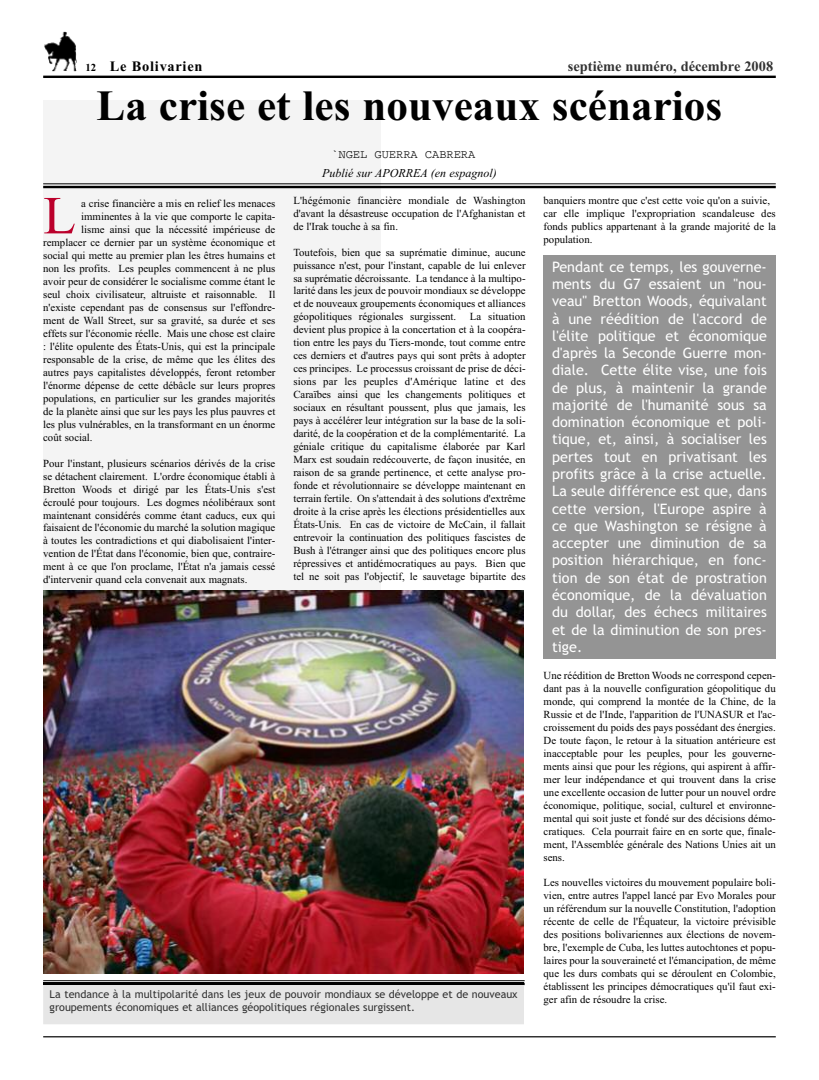
<style>
.page{position:relative;width:819px;height:1080px;background:#fff}
.page>*{position:absolute;margin:0;border:0;box-sizing:border-box;transform-origin:0 0}
.t1{font:53.5px "Times New Roman";color:#bb002b}
.t2{font:700 43.2px "Times New Roman";color:#000}
.t3{font:14.4px/17.3px "Trebuchet MS";color:#fff;text-align:justify}
.t4{font:700 14.4px "Times New Roman";color:#333}
.t5{font:700 14.4px "Times New Roman";letter-spacing:.05em;color:#000}
.t6{font:italic 12px "Times New Roman";color:#000}
.t7{font:12px "Courier";color:#000}
.t8{font:10.8px/13px "Times New Roman";color:#000;text-align:justify}
.t9{font:10.8px/13px "Trebuchet MS";color:#333}
.s1{font-size:10.8px}
</style>
<div class="page">
<div style="left:543px;top:255px;width:233px;height:404px;background:#949494"></div>
<div style="left:43px;top:100px;width:337px;height:840px;background:#f4f4f4"></div>
<hr style="left:43px;top:1036px;width:733px;height:1px;background:#000">
<img style="left:44px;top:31px;width:33px;height:41px">
<hr style="left:43px;top:76px;width:733px;height:2px;background:#000">
<hr style="left:43px;top:980px;width:482px;height:1px;background:#000">
<hr style="left:43px;top:983px;width:482px;height:2px;background:#000">
<hr style="left:43px;top:183px;width:733px;height:1px;background:#000">
<hr style="left:43px;top:186px;width:733px;height:2px;background:#000">
<img style="left:43px;top:591px;width:480px;height:382px">
<div style="left:43px;top:985px;width:481px;height:39px;background:#e6e6e6"></div>
<h3 class="t5" style="left:86px;top:57px;width:118px"><span class="s1">12</span> Le Bolivarien</h3>
<h3 class="t4" style="left:568px;top:58px;width:207px">septième numéro, décembre 2008</h3>
<h2 class="t2" style="left:97px;top:80px;width:627px">La crise et les nouveaux scénarios</h2>
<p class="t7" style="left:331px;top:150px;width:146px">`NGEL GUERRA CABRERA</p>
<p class="t6" style="left:322px;top:166px;width:176px">Publié sur APORREA (en espagnol)</p>
<h1 class="t1" style="left:43px;top:184px;width:34px">L</h1>
<p class="t8" style="left:81px;top:197px;width:196px">a crise financière a mis en relief les menaces</p>
<p class="t8" style="left:81px;top:210px;width:196px">imminentes à la vie que comporte le capita-</p>
<p class="t8" style="left:81px;top:223px;width:196px">lisme ainsi que la nécessité impérieuse de</p>
<p class="t8" style="left:43px;top:236px;width:234px">remplacer ce dernier par un système économique et</p>
<p class="t8" style="left:43px;top:249px;width:234px">social qui mette au premier plan les êtres humains et</p>
<p class="t8" style="left:43px;top:262px;width:234px">non les profits. Les peuples commencent à ne plus</p>
<p class="t8" style="left:43px;top:275px;width:234px">avoir peur de considérer le socialisme comme étant le</p>
<p class="t8" style="left:43px;top:288px;width:234px">seul choix civilisateur, altruiste et raisonnable. Il</p>
<p class="t8" style="left:43px;top:301px;width:234px">n'existe cependant pas de consensus sur l'effondre-</p>
<p class="t8" style="left:43px;top:314px;width:234px">ment de Wall Street, sur sa gravité, sa durée et ses</p>
<p class="t8" style="left:43px;top:327px;width:234px">effets sur l'économie réelle. Mais une chose est claire</p>
<p class="t8" style="left:43px;top:340px;width:234px">: l'élite opulente des États-Unis, qui est la principale</p>
<p class="t8" style="left:43px;top:353px;width:234px">responsable de la crise, de même que les élites des</p>
<p class="t8" style="left:43px;top:366px;width:234px">autres pays capitalistes développés, feront retomber</p>
<p class="t8" style="left:43px;top:379px;width:234px">l'énorme dépense de cette débâcle sur leurs propres</p>
<p class="t8" style="left:43px;top:392px;width:234px">populations, en particulier sur les grandes majorités</p>
<p class="t8" style="left:43px;top:405px;width:234px">de la planète ainsi que sur les pays les plus pauvres et</p>
<p class="t8" style="left:43px;top:418px;width:234px">les plus vulnérables, en la transformant en un énorme</p>
<p class="t8" style="left:43px;top:431px;width:51px">coût social.</p>
<p class="t8" style="left:43px;top:456px;width:234px">Pour l'instant, plusieurs scénarios dérivés de la crise se détachent clairement. L'ordre économique établi à Bretton Woods et dirigé par les États-Unis s'est écroulé pour toujours. Les dogmes néolibéraux sont maintenant considérés comme étant caducs, eux qui faisaient de l'économie du marché la solution magique à toutes les contradictions et qui diabolisaient l'inter&shy;vention de l'État dans l'économie, bien que, contraire&shy;ment à ce que l'on proclame, l'État n'a jamais cessé d'intervenir quand cela convenait aux magnats.</p>
<p class="t8" style="left:293px;top:194px;width:234px">L'hégémonie financière mondiale de Washington d'avant la désastreuse occupation de l'Afghanistan et de l'Irak touche à sa fin.</p>
<p class="t8" style="left:293px;top:245px;width:234px">Toutefois, bien que sa suprématie diminue, aucune puissance n'est, pour l'instant, capable de lui enlever sa suprématie décroissante. La tendance à la multipo&shy;larité dans les jeux de pouvoir mondiaux se développe et de nouveaux groupements économiques et alliances géopolitiques régionales surgissent.</p>
<p class="t8" style="left:293px;top:310px;width:234px;text-indent:177px">La situation devient plus propice à la concertation et à la coopéra&shy;tion entre les pays du Tiers-monde, tout comme entre ces derniers et d'autres pays qui sont prêts à adopter ces principes. Le processus croissant de prise de déci&shy;sions par les peuples d'Amérique latine et des Caraïbes ainsi que les changements politiques et sociaux en résultant poussent, plus que jamais, les pays à accélérer leur intégration sur la base de la soli&shy;darité, de la coopération et de la complémentarité. La géniale critique du capitalisme élaborée par Karl Marx est soudain redécouverte, de façon inusitée, en raison de sa grande pertinence, et cette analyse pro&shy;fonde et révolutionnaire se développe maintenant en terrain fertile. On s'attendait à des solutions d'extrême droite à la crise après les élections présidentielles aux États-Unis. En cas de victoire de McCain, il fallait entrevoir la continuation des politiques fascistes de Bush à l'étranger ainsi que des politiques encore plus répressives et antidémocratiques au pays. Bien que tel ne soit pas l'objectif, le sauvetage bipartite des</p>
<p class="t9" style="left:50px;top:988px;width:470px">La tendance à la multipolarité dans les jeux de pouvoir mondiaux se développe et de nouveaux groupements économiques et alliances géopolitiques régionales surgissent.</p>
<p class="t8" style="left:544px;top:194px;width:234px;text-align:left">banquiers montre que c'est cette voie qu'on a suivie, car elle implique l'expropriation scandaleuse des fonds publics appartenant à la grande majorité de la population.</p>
<p class="t3" style="left:552px;top:258px;width:216px">Pendant ce temps, les gouverne&shy;ments du G7 essaient un "nou&shy;veau" Bretton Woods, équivalant à une réédition de l'accord de l'élite politique et économique d'après la Seconde Guerre mon&shy;diale. Cette élite vise, une fois de plus, à maintenir la grande majorité de l'humanité sous sa domination économique et poli&shy;tique, et, ainsi, à socialiser les pertes tout en privatisant les profits grâce à la crise actuelle.<br>La seule différence est que, dans cette version, l'Europe aspire à ce que Washington se résigne à accepter une diminution de sa position hiérarchique, en fonc&shy;tion de son état de prostration économique, de la dévaluation du dollar, des échecs militaires et de la diminution de son pres&shy;tige.</p>
<p class="t8" style="left:544px;top:669px;width:234px">Une réédition de Bretton Woods ne correspond cepen&shy;dant pas à la nouvelle configuration géopolitique du monde, qui comprend la montée de la Chine, de la Russie et de l'Inde, l'apparition de l'UNASUR et l'ac&shy;croissement du poids des pays possédant des énergies.<br>De toute façon, le retour à la situation antérieure est inacceptable pour les peuples, pour les gouverne&shy;ments ainsi que pour les régions, qui aspirent à affir&shy;mer leur indépendance et qui trouvent dans la crise une excellente occasion de lutter pour un nouvel ordre économique, politique, social, culturel et environne&shy;mental qui soit juste et fondé sur des décisions démo&shy;cratiques. Cela pourrait faire en en sorte que, finale&shy;ment, l'Assemblée générale des Nations Unies ait un sens.</p>
<p class="t8" style="left:544px;top:876px;width:234px">Les nouvelles victoires du mouvement populaire boli&shy;vien, entre autres l'appel lancé par Evo Morales pour un référendum sur la nouvelle Constitution, l'adoption récente de celle de l'Équateur, la victoire prévisible des positions bolivariennes aux élections de novem&shy;bre, l'exemple de Cuba, les luttes autochtones et popu&shy;laires pour la souveraineté et l'émancipation, de même que les durs combats qui se déroulent en Colombie, établissent les principes démocratiques qu'il faut exi&shy;ger afin de résoudre la crise.</p>
</div>
